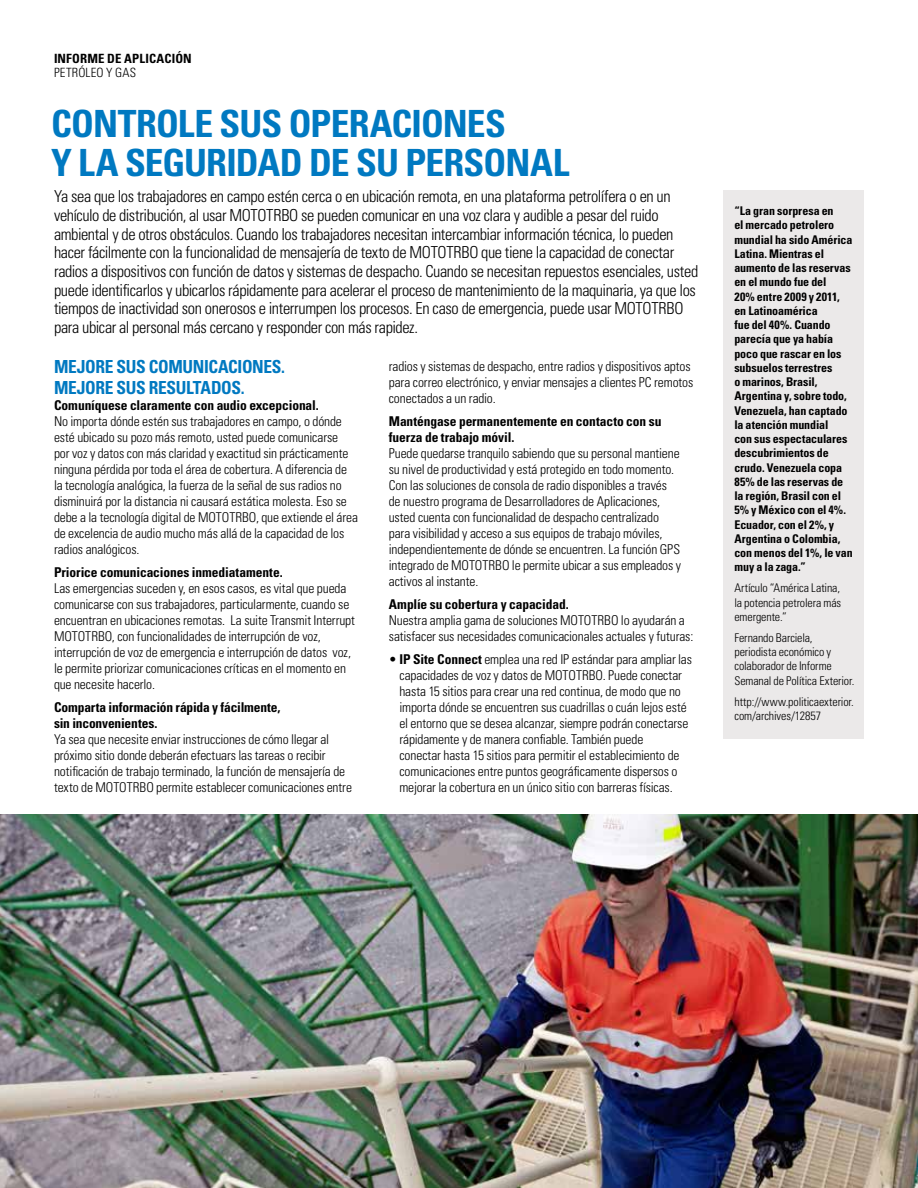
<style>
.page{position:relative;width:918px;height:1188px;background:#fff}
.page>*{position:absolute;margin:0;border:0;box-sizing:border-box;transform-origin:0 0}
.t1{font:700 condensed 37.5px/39.8px "Univers LT Std";letter-spacing:-.025em;color:#0079c1}
.t2{font:700 condensed 18px/21px "Univers LT Std";letter-spacing:-.02em;color:#0079c1;scale:.96 1}
.t3{font:300 condensed 16.5px/18.8px "Univers LT Std";letter-spacing:-.025em;color:#000}
.t4{font:300 condensed 13.5px/16px "Univers LT Std";letter-spacing:-.01em;color:#000}
.t5{font:700 condensed 13.5px/16px "Univers LT Std";letter-spacing:-.005em;color:#000}
.t6{font:700 condensed 12.75px "Univers LT Std";letter-spacing:.015em;color:#000}
.t7{font:300 condensed 12.75px "Univers LT Std";letter-spacing:.015em;color:#000}
.t8{font:700 condensed 12px/14.2px "Univers LT Std";letter-spacing:-.01em;color:#000}
.t9{font:300 condensed 12px/14.2px "Univers LT Std";letter-spacing:-.01em;color:#000}
.s1{font-weight:700}
</style>
<div class="page">
<div style="left:724px;top:190px;width:140px;height:548px;background:#ebe9e9"></div>
<img style="left:0;top:814px;width:918px;height:374px">
<p class="t6" style="left:54px;top:51px;width:139px">INFORME DE APLICACIÓN</p>
<p class="t7" style="left:54px;top:65px;width:84px">PETRÓLEO Y GAS</p>
<h1 class="t1" style="left:51px;top:103px;width:520px">CONTROLE SUS OPERACIONES<br>Y LA SEGURIDAD DE SU PERSONAL</h1>
<p class="t3" style="left:54px;top:187px;width:646px">Ya sea que los trabajadores en campo estén cerca o en ubicación remota, en una plataforma petrolífera o en un vehículo de distribución, al usar MOTOTRBO se pueden comunicar en una voz clara y audible a pesar del ruido ambiental y de otros obstáculos. Cuando los trabajadores necesitan intercambiar información técnica, lo pueden hacer fácilmente con la funcionalidad de mensajería de texto de MOTOTRBO que tiene la capacidad de conectar radios a dispositivos con función de datos y sistemas de despacho. Cuando se necesitan repuestos esenciales, usted puede identificarlos y ubicarlos rápidamente para acelerar el proceso de mantenimiento de la maquinaria, ya que los tiempos de inactividad son onerosos e interrumpen los procesos. En caso de emergencia, puede usar MOTOTRBO para ubicar al personal más cercano y responder con más rapidez.</p>
<h2 class="t2" style="left:54px;top:356px;width:242px">MEJORE SUS COMUNICACIONES.<br>MEJORE SUS RESULTADOS.</h2>
<p class="t5" style="left:54px;top:397px;width:266px">Comuníquese claramente con audio excepcional.</p>
<p class="t4" style="left:54px;top:413px;width:306px">No importa dónde estén sus trabajadores en campo, o dónde esté ubicado su pozo más remoto, usted puede comunicarse<br>por voz y datos con más claridad y exactitud sin prácticamente ninguna pérdida por toda el área de cobertura. A diferencia de la tecnología analógica, la fuerza de la señal de sus radios no disminuirá por la distancia ni causará estática molesta. Eso se debe a la tecnología digital de MOTOTRBO, que extiende el área de excelencia de audio mucho más allá de la capacidad de los radios analógicos.</p>
<p class="t5" style="left:54px;top:564px;width:230px">Priorice comunicaciones inmediatamente.</p>
<p class="t4" style="left:54px;top:580px;width:303px">Las emergencias suceden y, en esos casos, es vital que pueda comunicarse con sus trabajadores, particularmente, cuando se encuentran en ubicaciones remotas. La suite Transmit Interrupt MOTOTRBO, con funcionalidades de interrupción de voz, interrupción de voz de emergencia e interrupción de datos voz, le permite priorizar comunicaciones críticas en el momento en que necesite hacerlo.</p>
<p class="t5" style="left:54px;top:699px;width:228px">Comparta información rápida y fácilmente, sin inconvenientes.</p>
<p class="t4" style="left:54px;top:731px;width:300px">Ya sea que necesite enviar instrucciones de cómo llegar al próximo sitio donde deberán efectuars las tareas o recibir notificación de trabajo terminado, la función de mensajería de texto de MOTOTRBO permite establecer comunicaciones entre</p>
<p class="t4" style="left:389px;top:358px;width:306px">radios y sistemas de despacho, entre radios y dispositivos aptos para correo electrónico, y enviar mensajes a clientes PC remotos conectados a un radio.</p>
<p class="t5" style="left:389px;top:413px;width:274px">Manténgase permanentemente en contacto con su fuerza de trabajo móvil.</p>
<p class="t4" style="left:389px;top:445px;width:294px">Puede quedarse tranquilo sabiendo que su personal mantiene su nivel de productividad y está protegido en todo momento.<br>Con las soluciones de consola de radio disponibles a través de nuestro programa de Desarrolladores de Aplicaciones, usted cuenta con funcionalidad de despacho centralizado para visibilidad y acceso a sus equipos de trabajo móviles, independientemente de dónde se encuentren. La función GPS integrado de MOTOTRBO le permite ubicar a sus empleados y activos al instante.</p>
<p class="t5" style="left:389px;top:596px;width:181px">Amplíe su cobertura y capacidad.</p>
<p class="t4" style="left:389px;top:612px;width:306px">Nuestra amplia gama de soluciones MOTOTRBO lo ayudarán a satisfacer sus necesidades comunicacionales actuales y futuras:</p>
<p class="t4" style="left:399px;top:651px;width:294px;text-indent:-11px">• <span class="s1">IP Site Connect</span> emplea una red IP estándar para ampliar las capacidades de voz y datos de MOTOTRBO. Puede conectar hasta 15 sitios para crear una red continua, de modo que no importa dónde se encuentren sus cuadrillas o cuán lejos esté el entorno que se desea alcanzar, siempre podrán conectarse rápidamente y de manera confiable. También puede<br>conectar hasta 15 sitios para permitir el establecimiento de comunicaciones entre puntos geográficamente dispersos o mejorar la cobertura en un único sitio con barreras físicas.</p>
<p class="t8" style="left:734px;top:204px;width:120px">“La gran sorpresa en<br>el mercado petrolero mundial ha sido América<br>Latina. Mientras el aumento de las reservas en el mundo fue del<br>20% entre 2009 y 2011, en Latinoamérica<br>fue del 40%. Cuando parecía que ya había poco que rascar en los subsuelos terrestres<br>o marinos, Brasil,<br>Argentina y, sobre todo,<br>Venezuela, han captado la atención mundial<br>con sus espectaculares descubrimientos de crudo. Venezuela copa<br>85% de las reservas de la región, Brasil con el<br>5% y México con el 4%.<br>Ecuador, con el 2%, y<br>Argentina o Colombia, con menos del 1%, le van muy a la zaga.”</p>
<p class="t9" style="left:734px;top:581px;width:108px;text-align:justify">Artículo “América Latina, la potencia petrolera más emergente.”</p>
<p class="t9" style="left:734px;top:630px;width:122px">Fernando Barciela, periodista económico y colaborador de Informe<br>Semanal de Política Exterior.</p>
<p class="t9" style="left:734px;top:694px;width:121px">http://www.politicaexterior. com/archives/12857</p>
</div>
